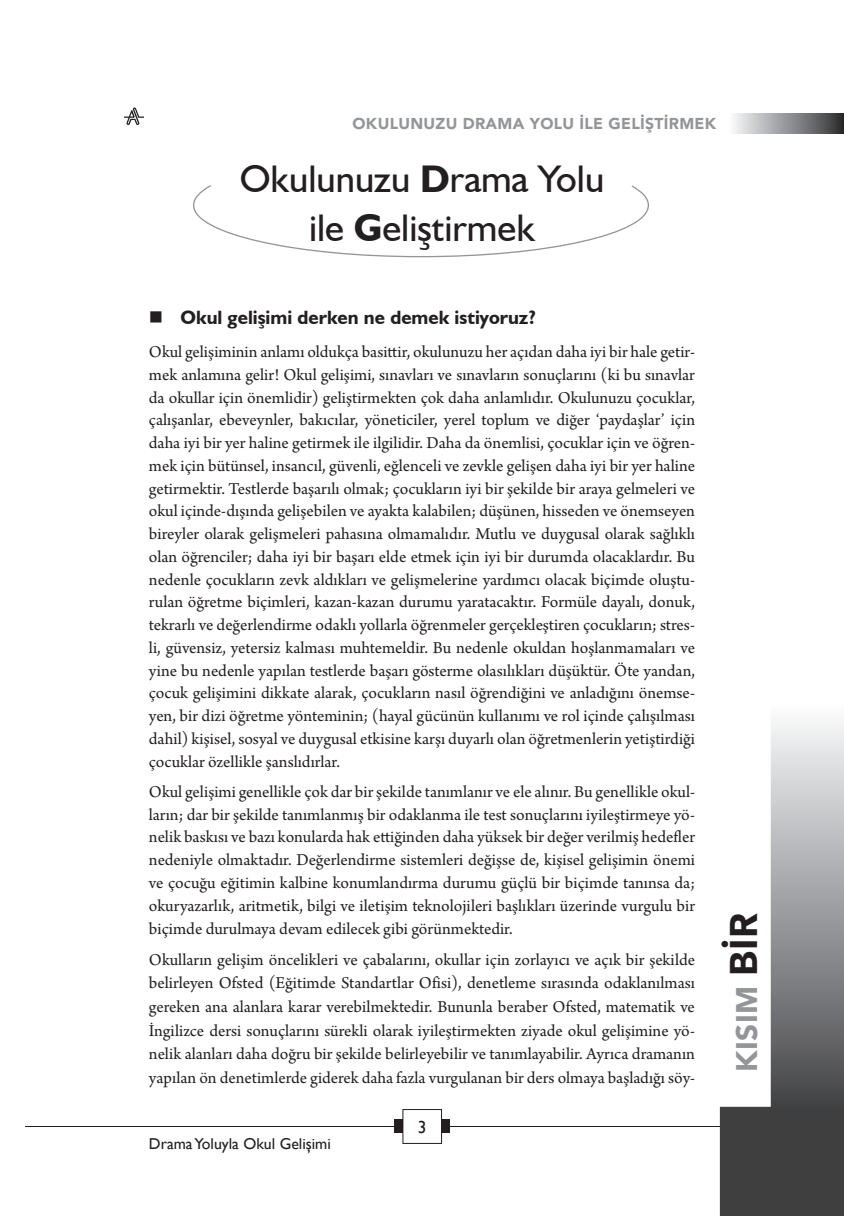
<style>
.page{position:relative;width:844px;height:1216px;background:#fff}
.page>*{position:absolute;margin:0;border:0;box-sizing:border-box;transform-origin:0 0}
.bolümanabaslık{font:38.5px/49px "Humanist 521 BT";color:#231f20;text-align:center}
.t1{font:900 29.75px "Avenir";color:#939598}
.t2{font:700 19.25px "Humanist 521 BT";color:#231f20}
.METİN{font:17.5px/22.8px "Arno Pro";color:#231f20;text-align:justify}
.t3{font:17.5px "Gill Sans";color:#231f20}
.t4{font:900 15.75px "Avenir";letter-spacing:.02em;color:#939598}
.t5{font:15.75px "Gill Sans";color:#231f20}
.s1{font-weight:700}
.s2{font-size:38.5px;color:#231f20}
</style>
<div class="page">
<svg style="left:124px;top:107px;width:20px;height:18px"></svg>
<svg style="left:193px;top:185px;width:456px;height:73px"></svg>
<div style="left:402px;top:1109px;width:40px;height:34px;border:1px solid #231f20"></div>
<div style="left:728px;top:113px;width:115px;height:20px;background:linear-gradient(to right,#fdfeff,#313234)"></div>
<hr style="left:25px;top:1125px;width:372px;height:1px;background:#231f20">
<div style="left:394px;top:1119px;width:8px;height:14px;background:#231f20"></div>
<hr style="left:449px;top:1125px;width:321px;height:1px;background:#231f20">
<div style="left:441px;top:1119px;width:8px;height:14px;background:#231f20"></div>
<svg style="left:719px;top:721px;width:124px;height:494px"></svg>
<p class="t4" style="left:352px;top:110px;width:365px">OKULUNUZU DRAMA YOLU İLE GELİŞTİRMEK</p>
<p class="bolümanabaslık" style="left:240px;top:154px;width:366px">Okulunuzu <span class="s1">D</span>rama Yolu ile <span class="s1">G</span>eliştirmek</p>
<p class="t2" style="left:180px;top:306px;width:357px">Okul gelişimi derken ne demek istiyoruz?</p>
<p class="METİN" style="left:149px;top:341px;width:547px">Okul gelişiminin anlamı oldukça basittir, okulunuzu her açıdan daha iyi bir hale getir&shy;mek anlamına gelir! Okul gelişimi, sınavları ve sınavların sonuçlarını (ki bu sınavlar da okullar için önemlidir) geliştirmekten çok daha anlamlıdır. Okulunuzu çocuklar, çalışanlar, ebeveynler, bakıcılar, yöneticiler, yerel toplum ve diğer ‘paydaşlar’ için daha iyi bir yer haline getirmek ile ilgilidir. Daha da önemlisi, çocuklar için ve öğren&shy;mek için bütünsel, insancıl, güvenli, eğlenceli ve zevkle gelişen daha iyi bir yer haline getirmektir. Testlerde başarılı olmak; çocukların iyi bir şekilde bir araya gelmeleri ve okul içinde-dışında gelişebilen ve ayakta kalabilen; düşünen, hisseden ve önemseyen bireyler olarak gelişmeleri pahasına olmamalıdır. Mutlu ve duygusal olarak sağlıklı olan öğrenciler; daha iyi bir başarı elde etmek için iyi bir durumda olacaklardır. Bu nedenle çocukların zevk aldıkları ve gelişmelerine yardımcı olacak biçimde oluştu&shy;rulan öğretme biçimleri, kazan-kazan durumu yaratacaktır. Formüle dayalı, donuk, tekrarlı ve değerlendirme odaklı yollarla öğrenmeler gerçekleştiren çocukların; stres&shy;li, güvensiz, yetersiz kalması muhtemeldir. Bu nedenle okuldan hoşlanmamaları ve yine bu nedenle yapılan testlerde başarı gösterme olasılıkları düşüktür. Öte yandan, çocuk gelişimini dikkate alarak, çocukların nasıl öğrendiğini ve anladığını önemse&shy;yen, bir dizi öğretme yönteminin; (hayal gücünün kullanımı ve rol içinde çalışılması dahil) kişisel, sosyal ve duygusal etkisine karşı duyarlı olan öğretmenlerin yetiştirdiği çocuklar özellikle şanslıdırlar.</p>
<p class="METİN" style="left:149px;top:781px;width:547px">Okul gelişimi genellikle çok dar bir şekilde tanımlanır ve ele alınır. Bu genellikle okul&shy;ların; dar bir şekilde tanımlanmış bir odaklanma ile test sonuçlarını iyileştirmeye yö&shy;nelik baskısı ve bazı konularda hak ettiğinden daha yüksek bir değer verilmiş hedefler nedeniyle olmaktadır. Değerlendirme sistemleri değişse de, kişisel gelişimin önemi ve çocuğu eğitimin kalbine konumlandırma durumu güçlü bir biçimde tanınsa da; okuryazarlık, aritmetik, bilgi ve iletişim teknolojileri başlıkları üzerinde vurgulu bir biçimde durulmaya devam edilecek gibi görünmektedir.</p>
<p class="METİN" style="left:149px;top:948px;width:547px;line-height:23.6px">Okulların gelişim öncelikleri ve çabalarını, okullar için zorlayıcı ve açık bir şekilde belirleyen Ofsted (Eğitimde Standartlar Ofisi), denetleme sırasında odaklanılması gereken ana alanlara karar verebilmektedir. Bununla beraber Ofsted, matematik ve İngilizce dersi sonuçlarını sürekli olarak iyileştirmekten ziyade okul gelişimine yö&shy;nelik alanları daha doğru bir şekilde belirleyebilir ve tanımlayabilir. Ayrıca dramanın yapılan ön denetimlerde giderek daha fazla vurgulanan bir ders olmaya başladığı söy-</p>
<p class="t5" style="left:149px;top:1134px;width:183px">Drama Yoluyla Okul Gelişimi</p>
<p class="t3" style="left:418px;top:1116px;width:10px">3</p>
<h2 class="t1" style="left:721px;top:1072px;width:161px;rotate:-90deg">KISIM <span class="s2">BİR</span></h2>
</div>
